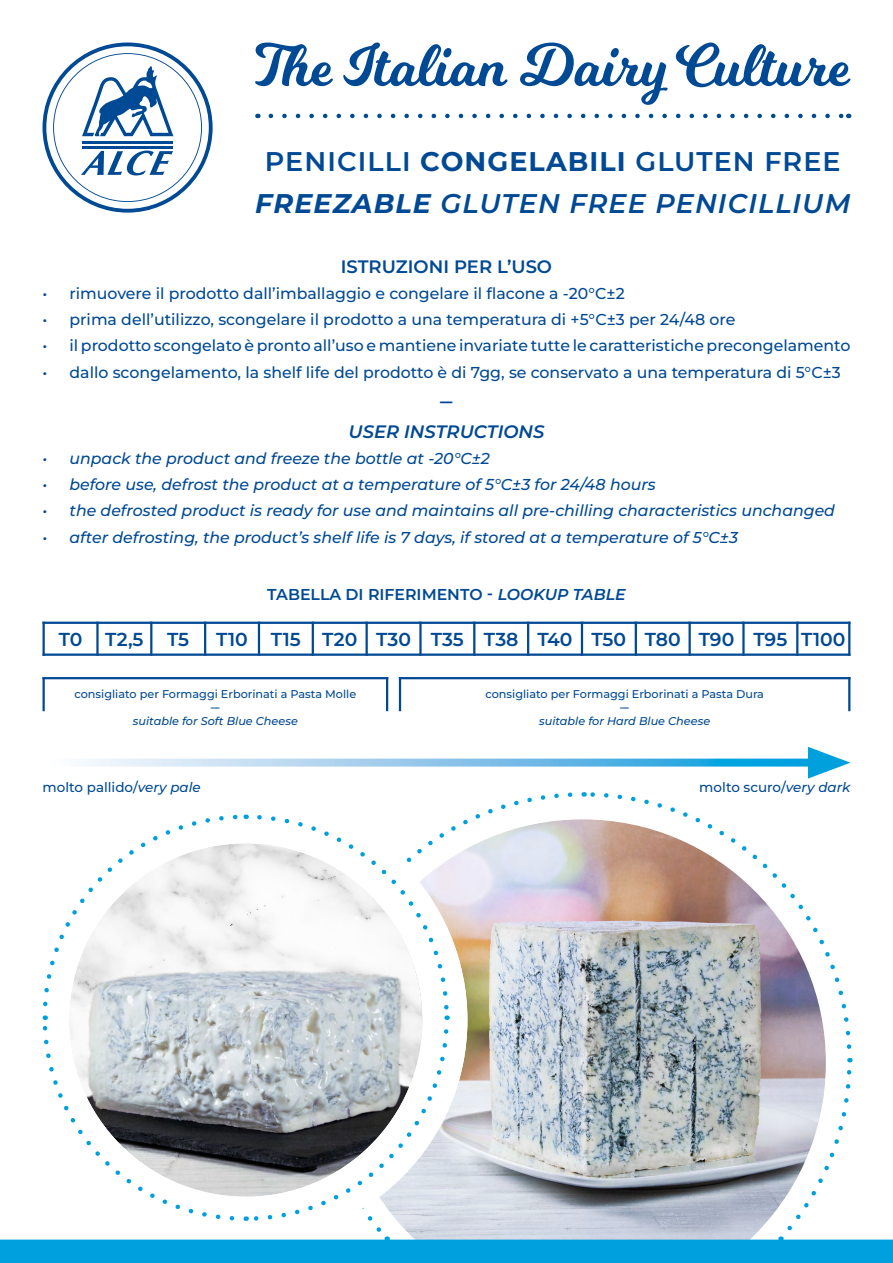
<style>
.page{position:relative;width:893px;height:1263px;background:#fff}
.page>*{position:absolute;margin:0;border:0;box-sizing:border-box;transform-origin:0 0}
.t1{font:100 27px/41.2px "Montserrat";letter-spacing:.04em;color:#004994;text-align:center}
.t2{font:100 18.75px "Montserrat";color:#004994}
.t3{font:100 18px "Montserrat";color:#004994}
.t4{font:italic 600 18px "Montserrat";color:#004994}
.t5{font:100 15.75px/30px "Montserrat";color:#004994}
.t6{font:italic 500 15.75px "Montserrat";color:#004994}
.t7{font:100 13.5px "Montserrat";color:#004994}
.t8{font:100 11.25px/13.5px "Montserrat";color:#004994;text-align:center}
.t9{font:italic 500 11.25px "Montserrat";color:#004994}
.s1{font-weight:700;font-style:italic}
.s2{font-weight:600;font-style:italic}
.s3{font-weight:500;font-style:italic}
</style>
<div class="page">
<svg style="left:586px;top:792px;width:266px;height:257px"></svg>
<svg style="left:826px;top:1058px;width:27px;height:113px"></svg>
<img style="left:451px;top:819px;width:375px;height:420px">
<img style="left:85px;top:920px;width:336px;height:276px">
<div style="left:24px;top:798px;width:443px;height:444px;border:45px solid #fff;border-radius:50%"></div>
<svg style="left:43px;top:43px;width:170px;height:170px"></svg>
<svg style="left:271px;top:114px;width:570px;height:4px"></svg>
<div style="left:0;top:1239px;width:893px;height:24px;background:#00a0df"></div>
<hr style="left:43px;top:622px;width:807px;height:2px;background:#004994">
<hr style="left:43px;top:622px;width:2px;height:34px;background:#004994">
<hr style="left:848px;top:622px;width:2px;height:34px;background:#004994">
<hr style="left:96px;top:622px;width:3px;height:34px;background:#004994">
<hr style="left:150px;top:622px;width:2px;height:34px;background:#004994">
<hr style="left:204px;top:622px;width:2px;height:34px;background:#004994">
<hr style="left:258px;top:622px;width:2px;height:34px;background:#004994">
<hr style="left:312px;top:622px;width:2px;height:34px;background:#004994">
<hr style="left:365px;top:622px;width:3px;height:34px;background:#004994">
<hr style="left:419px;top:622px;width:3px;height:34px;background:#004994">
<hr style="left:473px;top:622px;width:2px;height:34px;background:#004994">
<hr style="left:527px;top:622px;width:2px;height:34px;background:#004994">
<hr style="left:581px;top:622px;width:2px;height:34px;background:#004994">
<hr style="left:635px;top:622px;width:2px;height:34px;background:#004994">
<hr style="left:688px;top:622px;width:3px;height:34px;background:#004994">
<hr style="left:742px;top:622px;width:3px;height:34px;background:#004994">
<hr style="left:796px;top:622px;width:2px;height:34px;background:#004994">
<hr style="left:43px;top:653px;width:807px;height:3px;background:#004994">
<img style="left:84px;top:747px;width:766px;height:32px">
<svg style="left:40px;top:1015px;width:197px;height:208px"></svg>
<svg style="left:40px;top:812px;width:207px;height:197px"></svg>
<svg style="left:255px;top:812px;width:196px;height:208px"></svg>
<svg style="left:246px;top:1027px;width:205px;height:213px"></svg>
<hr style="left:43px;top:677px;width:345px;height:2px;background:#004994">
<hr style="left:43px;top:677px;width:2px;height:34px;background:#004994">
<hr style="left:386px;top:677px;width:2px;height:34px;background:#004994">
<hr style="left:399px;top:677px;width:451px;height:2px;background:#004994">
<hr style="left:848px;top:677px;width:2px;height:34px;background:#004994">
<hr style="left:399px;top:677px;width:2px;height:34px;background:#004994">
<svg style="left:255px;top:43px;width:595px;height:62px"></svg>
<h1 class="t1" style="left:255px;top:140px;width:597px">PENICILLI CONGELABILI GLUTEN FREE<br><span class="s1">FREEZABLE</span> <span class="s2">GLUTEN FREE PENICILLIUM</span></h1>
<p class="t3" style="left:341px;top:254px;width:213px">ISTRUZIONI PER L’USO</p>
<p class="t5" style="left:43px;top:278px;width:584px">• rimuovere il prodotto dall’imballaggio e congelare il flacone a -20°C±2</p>
<p class="t5" style="left:43px;top:304px;width:694px">• prima dell’utilizzo, scongelare il prodotto a una temperatura di +5°C±3 per 24/48 ore</p>
<p class="t5" style="left:43px;top:330px;width:809px">• il prodotto scongelato è pronto all’uso e mantiene invariate tutte le caratteristiche precongelamento</p>
<p class="t5" style="left:439px;top:357px;width:403px;text-indent:-397px">• dallo scongelamento, la shelf life del prodotto è di 7gg, se conservato a una temperatura di 5°C±3 ---</p>
<p class="t4" style="left:348px;top:419px;width:197px">USER INSTRUCTIONS</p>
<p class="t6" style="left:43px;top:448px;width:449px">• unpack the product and freeze the bottle at -20°C±2</p>
<p class="t6" style="left:43px;top:474px;width:615px">• before use, defrost the product at a temperature of 5°C±3 for 24/48 hours</p>
<p class="t6" style="left:43px;top:500px;width:794px">• the defrosted product is ready for use and maintains all pre-chilling characteristics unchanged</p>
<p class="t6" style="left:43px;top:526px;width:697px">• after defrosting, the product’s shelf life is 7 days, if stored at a temperature of 5°C±3</p>
<p class="t5" style="left:267px;top:579px;width:360px">TABELLA DI RIFERIMENTO - <span class="s2">LOOKUP TABLE</span></p>
<p class="t2" style="left:59px;top:627px;width:86px">T0 T2,5</p>
<p class="t2" style="left:167px;top:627px;width:24px">T5</p>
<p class="t2" style="left:216px;top:627px;width:631px">T10 T15 T20 T30 T35 T38 T40 T50 T80 T90 T95 T100</p>
<p class="t8" style="left:75px;top:687px;width:283px">consigliato per Formaggi Erborinati a Pasta Molle ---</p>
<p class="t9" style="left:133px;top:714px;width:167px">suitable for Soft Blue Cheese</p>
<p class="t8" style="left:485px;top:687px;width:280px">consigliato per Formaggi Erborinati a Pasta Dura ---</p>
<p class="t9" style="left:539px;top:714px;width:173px">suitable for Hard Blue Cheese</p>
<p class="t7" style="left:43px;top:778px;width:160px">molto pallido/<span class="s3">very pale</span></p>
<p class="t7" style="left:699px;top:778px;width:153px">molto scuro/<span class="s3">very dark</span></p>
</div>
